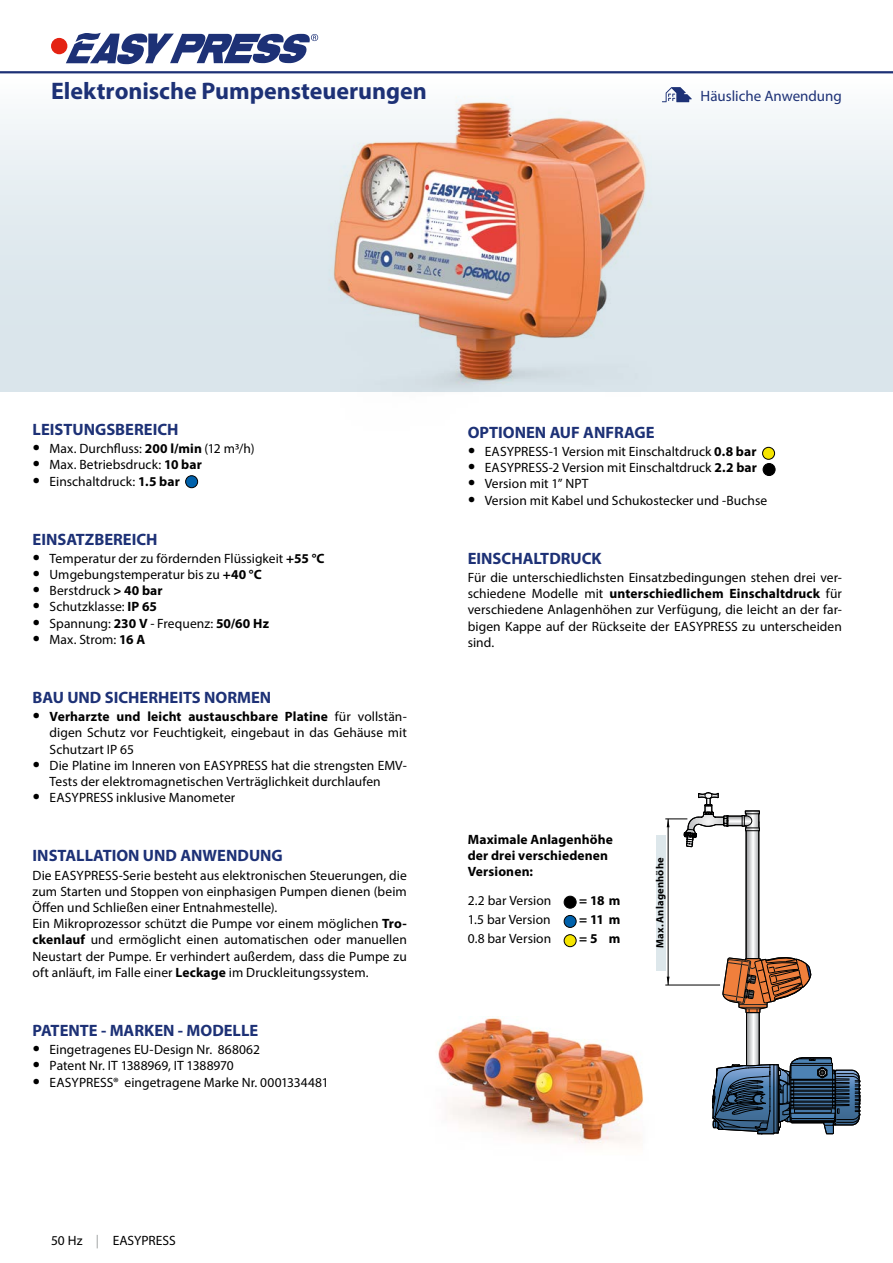
<style>
.page{position:relative;width:893px;height:1263px;background:#fff}
.page>*{position:absolute;margin:0;border:0;box-sizing:border-box;transform-origin:0 0}
.t1{font:700 24px "Myriad Pro";letter-spacing:-.005em;color:#1d3176}
.t2{font:700 16.5px "Myriad Pro";color:#1d3176}
.t3{font:15px "Myriad Pro";letter-spacing:-.005em;color:#1d3176}
.t4{font:13.5px/16.2px "Myriad Pro";letter-spacing:.005em;color:#000;text-align:justify}
.t5{font:700 13.5px/16.2px "Myriad Pro";letter-spacing:.01em;color:#000}
.t6{font:700 10.5px "Myriad Pro";letter-spacing:.02em;color:#000}
.s1{font-weight:700;font-size:21px}
.s2{font-weight:700}
.s3{color:#9c9e9f}
</style>
<div class="page">
<div style="left:0;top:72px;width:893px;height:319px;background:linear-gradient(to bottom,#f7fafb,#d2e0e7)"></div>
<hr style="left:0;top:71px;width:893px;height:2px;background:#1d3176">
<img style="left:295px;top:74px;width:400px;height:318px">
<img style="left:335px;top:104px;width:287px;height:275px">
<img style="left:438px;top:1016px;width:206px;height:128px">
<div style="left:51px;top:38px;width:16px;height:16px;background:#e42313;border-radius:50%"></div>
<svg style="left:66px;top:32px;width:252px;height:32px"></svg>
<svg style="left:665px;top:792px;width:196px;height:342px"></svg>
<div style="left:763px;top:447px;width:12px;height:12px;background:#f5e500;border-radius:50%"></div>
<div style="left:762px;top:447px;width:13px;height:13px;border:1px solid #000;border-radius:50%"></div>
<div style="left:763px;top:463px;width:12px;height:12px;background:#000;border-radius:50%"></div>
<div style="left:763px;top:463px;width:12px;height:13px;border:1px solid #000;border-radius:50%"></div>
<div style="left:186px;top:476px;width:12px;height:12px;background:#0061ab;border-radius:50%"></div>
<div style="left:185px;top:475px;width:13px;height:13px;border:1px solid #000;border-radius:50%"></div>
<div style="left:656px;top:835px;width:9px;height:135px;background:#dde7eb"></div>
<div style="left:564px;top:935px;width:12px;height:12px;background:#f5e500;border-radius:50%"></div>
<div style="left:564px;top:934px;width:12px;height:13px;border:1px solid #000;border-radius:50%"></div>
<div style="left:564px;top:915px;width:12px;height:12px;background:#0061ab;border-radius:50%"></div>
<div style="left:564px;top:915px;width:12px;height:13px;border:1px solid #000;border-radius:50%"></div>
<div style="left:564px;top:896px;width:12px;height:12px;background:#000;border-radius:50%"></div>
<div style="left:564px;top:896px;width:12px;height:12px;border:1px solid #000;border-radius:50%"></div>
<svg style="left:662px;top:87px;width:30px;height:15px"></svg>
<h1 class="t1" style="left:51px;top:75px;width:377px">Elektronische Pumpensteuerungen</h1>
<p class="t3" style="left:701px;top:86px;width:143px">Häusliche Anwendung</p>
<p class="t2" style="left:33px;top:418px;width:147px">LEISTUNGSBEREICH</p>
<p class="t4" style="left:33px;top:440px;width:223px"><span class="s1">•</span> Max. Durchfluss: <span class="s2">200 l/min</span> (12 m3/h)</p>
<p class="t4" style="left:33px;top:456px;width:170px"><span class="s1">•</span> Max. Betriebsdruck: <span class="s2">10 bar</span></p>
<p class="t4" style="left:33px;top:473px;width:148px"><span class="s1">•</span> Einschaltdruck: <span class="s2">1.5 bar</span></p>
<p class="t2" style="left:33px;top:528px;width:127px">EINSATZBEREICH</p>
<p class="t4" style="left:33px;top:550px;width:293px"><span class="s1">•</span> Temperatur der zu fördernden Flüssigkeit <span class="s2">+55 °C</span></p>
<p class="t4" style="left:33px;top:566px;width:231px"><span class="s1">•</span> Umgebungstemperatur bis zu <span class="s2">+40 °C</span></p>
<p class="t4" style="left:33px;top:582px;width:131px"><span class="s1">•</span> Berstdruck <span class="s2">&gt; 40 bar</span></p>
<p class="t4" style="left:33px;top:599px;width:126px"><span class="s1">•</span> Schutzklasse: <span class="s2">IP 65</span></p>
<p class="t4" style="left:33px;top:615px;width:238px"><span class="s1">•</span> Spannung: <span class="s2">230 V</span> - Frequenz: <span class="s2">50/60 Hz</span></p>
<p class="t4" style="left:33px;top:631px;width:114px"><span class="s1">•</span> Max. Strom: <span class="s2">16 A</span></p>
<p class="t2" style="left:33px;top:687px;width:240px">BAU UND SICHERHEITS NORMEN</p>
<p class="t4" style="left:50px;top:708px;width:359px;text-indent:-17px"><span class="s1">•</span> <span class="s2">Verharzte und leicht austauschbare Platine</span> für vollstän&shy;digen Schutz vor Feuchtigkeit, eingebaut in das Gehäuse mit Schutzart IP 65</p>
<p class="t4" style="left:50px;top:757px;width:359px;text-indent:-17px"><span class="s1">•</span> Die Platine im Inneren von EASYPRESS hat die strengsten EMV-<br>Tests der elektromagnetischen Verträglichkeit durchlaufen</p>
<p class="t4" style="left:33px;top:789px;width:204px"><span class="s1">•</span> EASYPRESS inklusive Manometer</p>
<p class="t2" style="left:33px;top:845px;width:252px">INSTALLATION UND ANWENDUNG</p>
<p class="t4" style="left:33px;top:867px;width:376px;text-align:left">Die EASYPRESS-Serie besteht aus elektronischen Steuerungen, die zum Starten und Stoppen von einphasigen Pumpen dienen (beim Öffen und Schließen einer Entnahmestelle).<br>Ein Mikroprozessor schützt die Pumpe vor einem möglichen <span class="s2">Tro&shy;ckenlauf</span> und ermöglicht einen automatischen oder manuellen Neustart der Pumpe. Er verhindert außerdem, dass die Pumpe zu oft anläuft, im Falle einer <span class="s2">Leckage</span> im Druckleitungssystem.</p>
<p class="t2" style="left:33px;top:1019px;width:227px">PATENTE - MARKEN - MODELLE</p>
<p class="t4" style="left:33px;top:1041px;width:229px"><span class="s1">•</span> Eingetragenes EU-Design Nr. 868062</p>
<p class="t4" style="left:33px;top:1057px;width:202px"><span class="s1">•</span> Patent Nr. IT 1388969, IT 1388970</p>
<p class="t4" style="left:33px;top:1074px;width:297px"><span class="s1">•</span> EASYPRESS® eingetragene Marke Nr. 0001334481</p>
<p class="t4" style="left:51px;top:1232px;width:126px">50 Hz <span class="s3">|</span> EASYPRESS</p>
<p class="t4" style="left:58px;top:1232px;width:15px">22</p>
<p class="t2" style="left:468px;top:421px;width:188px">OPTIONEN AUF ANFRAGE</p>
<p class="t4" style="left:468px;top:443px;width:290px"><span class="s1">•</span> EASYPRESS-1 Version mit Einschaltdruck <span class="s2">0.8 bar</span></p>
<p class="t4" style="left:468px;top:459px;width:290px"><span class="s1">•</span> EASYPRESS-2 Version mit Einschaltdruck <span class="s2">2.2 bar</span></p>
<p class="t4" style="left:468px;top:475px;width:122px"><span class="s1">•</span> Version mit 1” NPT</p>
<p class="t4" style="left:468px;top:492px;width:301px"><span class="s1">•</span> Version mit Kabel und Schukostecker und -Buchse</p>
<p class="t2" style="left:468px;top:547px;width:135px">EINSCHALTDRUCK</p>
<p class="t4" style="left:468px;top:569px;width:376px">Für die unterschiedlichsten Einsatzbedingungen stehen drei ver&shy;schiedene Modelle mit <span class="s2">unterschiedlichem Einschaltdruck</span> für verschiedene Anlagenhöhen zur Verfügung, die leicht an der far&shy;bigen Kappe auf der Rückseite der EASYPRESS zu unterscheiden sind.</p>
<p class="t5" style="left:468px;top:830px;width:147px">Maximale Anlagenhöhe der drei verschiedenen<br>Versionen:</p>
<p class="t4" style="left:468px;top:892px;width:85px">2.2 bar Version</p>
<p class="t5" style="left:579px;top:892px;width:43px">= 18 m</p>
<p class="t4" style="left:468px;top:911px;width:85px">1.5 bar Version</p>
<p class="t5" style="left:579px;top:911px;width:43px">= 11 m</p>
<p class="t4" style="left:468px;top:930px;width:85px">0.8 bar Version</p>
<p class="t5" style="left:579px;top:930px;width:43px">= 5 m</p>
<p class="t6" style="left:653px;top:948px;width:92px;rotate:-90deg">Max. Anlagenhöhe</p>
</div>
